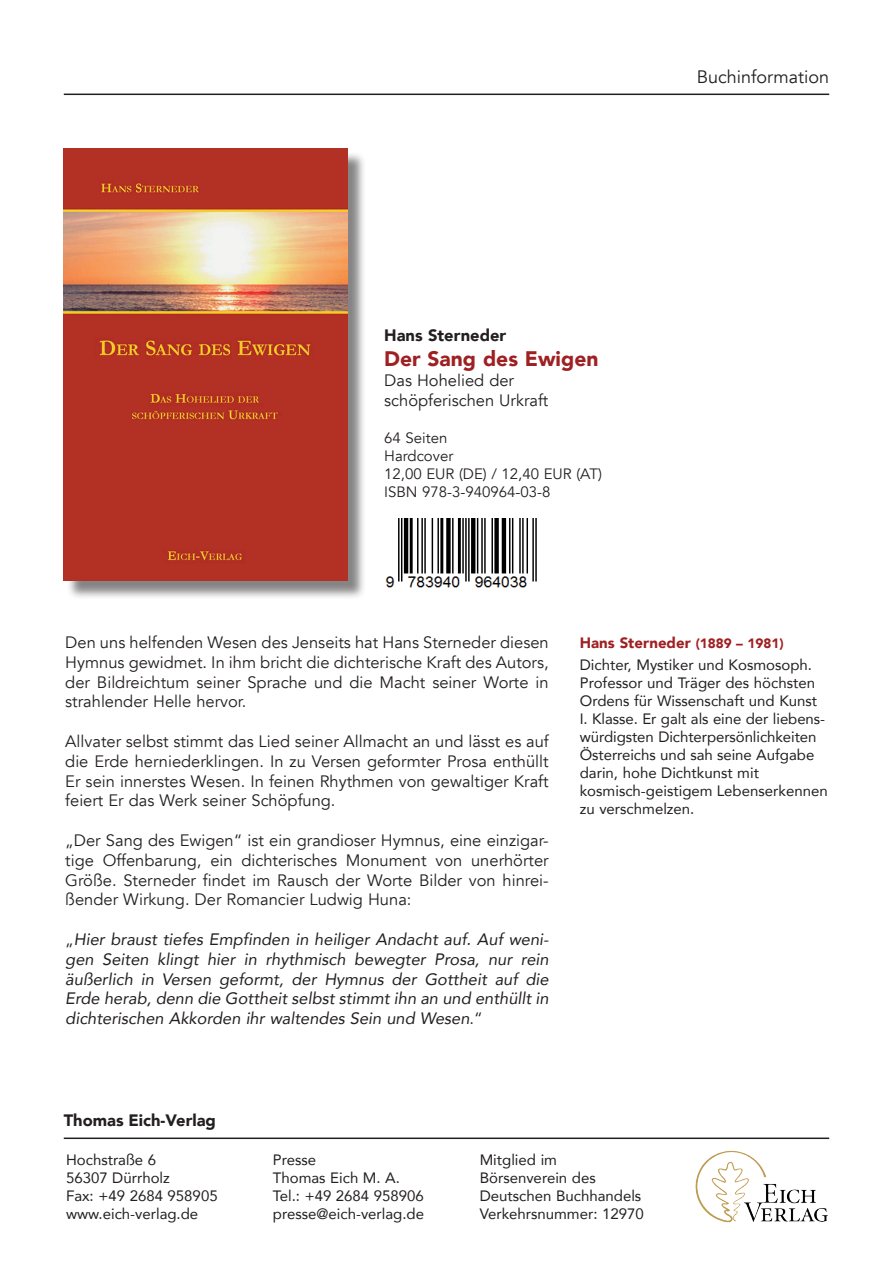
<style>
.page{position:relative;width:893px;height:1263px;background:#fff}
.page>*{position:absolute;margin:0;border:0;box-sizing:border-box;transform-origin:0 0}
.t1{font:900 21px "Avenir";color:#9f2022}
.t2{font:18px "Avenir";color:#231f20}
.t3{font:16.5px/19.8px "Avenir";color:#231f20;text-align:justify}
.t4{font:italic 16.5px/19.8px "Avenir";color:#231f20;text-align:justify}
.t5{font:900 16.5px "Avenir";color:#231f20}
.t6{font:15px/18px "Avenir";color:#231f20}
.t7{font:15px/18px "Avenir";color:#231f20}
.s1{font-style:normal}
.s2{font-weight:900;color:#9f2022}
.s3{font-weight:900;font-size:13.5px;color:#9f2022}
</style>
<div class="page">
<div style="left:66px;top:151px;width:300px;height:449px;background:#231f20;opacity:.55"></div>
<img style="left:64px;top:149px;width:283px;height:432px">
<img style="left:385px;top:518px;width:152px;height:70px">
<hr style="left:64px;top:94px;width:765px;height:1px;background:#231f20">
<hr style="left:64px;top:1137px;width:765px;height:2px;background:#231f20">
<img style="left:695px;top:1150px;width:133px;height:73px">
<p class="t2" style="left:697px;top:66px;width:134px">Buchinformation</p>
<p class="t5" style="left:384px;top:321px;width:124px">Hans Sterneder</p>
<p class="t1" style="left:384px;top:341px;width:216px">Der Sang des Ewigen</p>
<p class="t3" style="left:384px;top:371px;width:166px">Das Hohelied der schöpferischen Urkraft</p>
<p class="t7" style="left:384px;top:429px;width:219px">64 Seiten<br>Hardcover<br>12,00 EUR (DE) / 12,40 EUR (AT)<br>ISBN 978-3-940964-03-8</p>
<p class="t3" style="left:65px;top:633px;width:485px">Den uns helfenden Wesen des Jenseits hat Hans Sterneder diesen Hymnus gewidmet. In ihm bricht die dichterische Kraft des Autors, der Bildreichtum seiner Sprache und die Macht seiner Worte in strahlender Helle hervor.</p>
<p class="t3" style="left:65px;top:732px;width:485px">Allvater selbst stimmt das Lied seiner Allmacht an und lässt es auf die Erde herniederklingen. In zu Versen geformter Prosa enthüllt Er sein innerstes Wesen. In feinen Rhythmen von gewaltiger Kraft feiert Er das Werk seiner Schöpfung.</p>
<p class="t3" style="left:65px;top:831px;width:485px">„Der Sang des Ewigen“ ist ein grandioser Hymnus, eine einzigar&shy;tige Offenbarung, ein dichterisches Monument von unerhörter Größe. Sterneder findet im Rausch der Worte Bilder von hinrei&shy;ßender Wirkung. Der Romancier Ludwig Huna:</p>
<p class="t4" style="left:65px;top:929px;width:485px"><span class="s1">„</span>Hier braust tiefes Empfinden in heiliger Andacht auf. Auf weni&shy;gen Seiten klingt hier in rhythmisch bewegter Prosa, nur rein äußerlich in Versen geformt, der Hymnus der Gottheit auf die Erde herab, denn die Gottheit selbst stimmt ihn an und enthüllt in dichterischen Akkorden ihr waltendes Sein und Wesen<span class="s1">.“</span></p>
<p class="t6" style="left:580px;top:631px;width:234px;line-height:22.2px"><span class="s2">Hans Sterneder</span> <span class="s3">(1889 – 1981)<br></span>Dichter, Mystiker und Kosmosoph.</p>
<p class="t6" style="left:580px;top:674px;width:249px">Professor und Träger des höchsten<br>Ordens für Wissenschaft und Kunst<br>I. Klasse. Er galt als eine der liebens&shy;würdigsten Dichterpersönlichkeiten<br>Österreichs und sah seine Aufgabe darin, hohe Dichtkunst mit kosmisch-geistigem Lebenserkennen zu verschmelzen.</p>
<p class="t5" style="left:64px;top:1106px;width:154px">Thomas Eich-Verlag</p>
<p class="t6" style="left:66px;top:1150px;width:153px">Hochstraße 6<br>56307 Dürrholz<br>Fax: +49 2684 958905 www.eich-verlag.de</p>
<p class="t6" style="left:273px;top:1150px;width:153px">Presse<br>Thomas Eich M. A.<br>Tel.: +49 2684 958906 presse@eich-verlag.de</p>
<p class="t6" style="left:480px;top:1150px;width:166px">Mitglied im<br>Börsenverein des<br>Deutschen Buchhandels<br>Verkehrsnummer: 12970</p>
</div>
